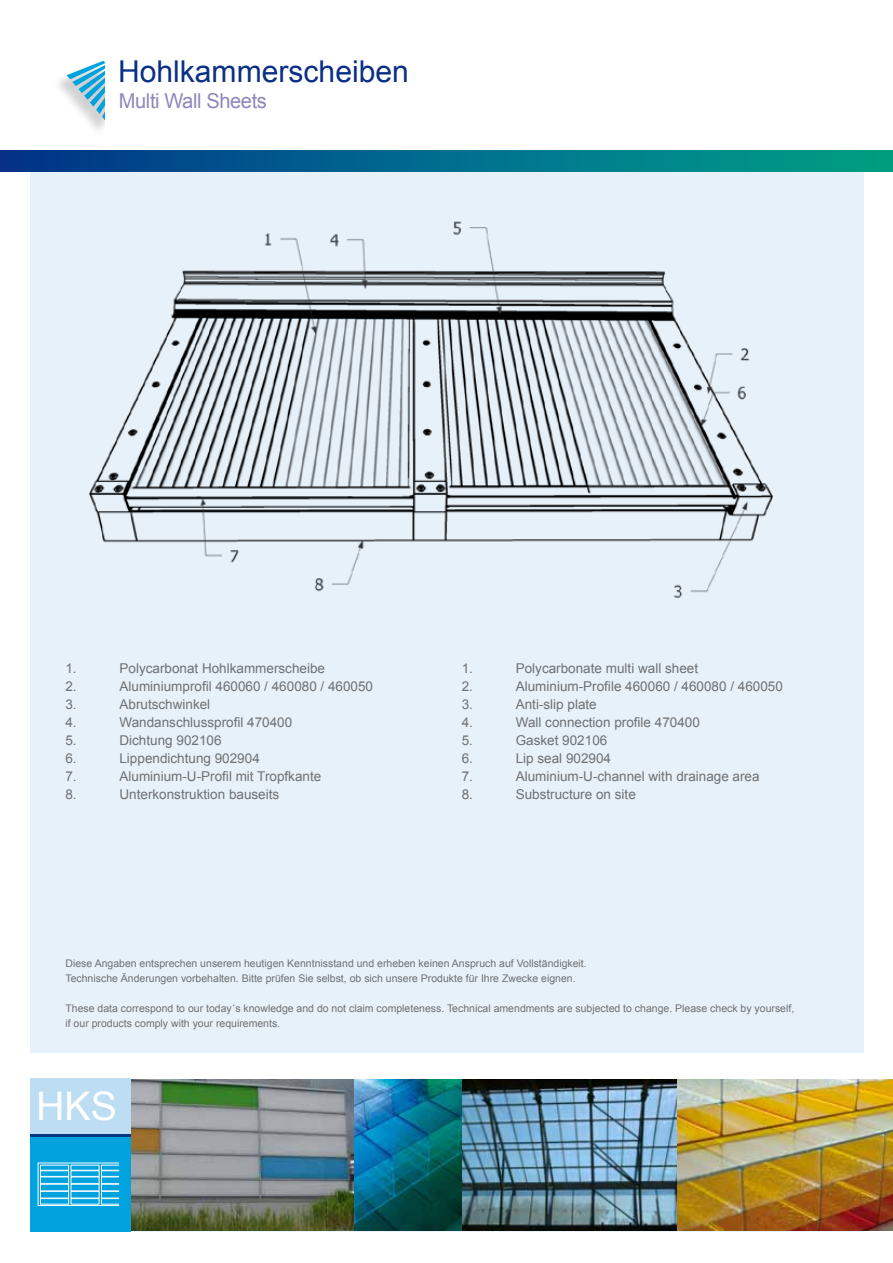
<style>
.page{position:relative;width:893px;height:1263px;background:#fff}
.page>*{position:absolute;margin:0;border:0;box-sizing:border-box;transform-origin:0 0}
.t1{font:39.3px "Arial";color:#fff}
.t2{font:30.15px "Arial";color:#0a2f85}
.t3{font:20.55px "Arial";letter-spacing:-.02em;color:#8e88bb}
.t4{font:13.5px "Arial";color:#707172}
.t5{font:10.5px/15px "Arial";color:#707172}
</style>
<div class="page">
<img style="left:863px;top:1079px;width:30px;height:152px">
<img style="left:30px;top:171px;width:833px;height:1061px">
<div style="left:0;top:1053px;width:893px;height:26px;background:#fff"></div>
<div style="left:52px;top:62px;width:73px;height:74px;background:#000;opacity:.29"></div>
<svg style="left:67px;top:61px;width:38px;height:60px"></svg>
<div style="left:105px;top:48px;width:22px;height:92px;background:#fff"></div>
<div style="left:0;top:150px;width:893px;height:21px;background:linear-gradient(to right,#01348c,#00a388)"></div>
<div style="left:30px;top:1079px;width:100px;height:55px;background:#bdddf2"></div>
<div style="left:30px;top:1137px;width:100px;height:95px;background:#00a3de"></div>
<hr style="left:30px;top:1134px;width:100px;height:3px;background:#003882">
<hr style="left:38px;top:1205px;width:81px;height:1px;background:#fdfdfd">
<hr style="left:38px;top:1163px;width:81px;height:1px;background:#fdfdfd">
<div style="left:40px;top:1191px;width:29px;height:7px;border:1px solid #fdfdfd"></div>
<div style="left:40px;top:1198px;width:29px;height:6px;border:1px solid #fdfdfd"></div>
<div style="left:40px;top:1177px;width:29px;height:7px;border:1px solid #fdfdfd"></div>
<div style="left:71px;top:1191px;width:28px;height:7px;border:1px solid #fdfdfd"></div>
<div style="left:71px;top:1198px;width:28px;height:6px;border:1px solid #fdfdfd"></div>
<div style="left:71px;top:1177px;width:28px;height:7px;border:1px solid #fdfdfd"></div>
<div style="left:101px;top:1191px;width:18px;height:7px;border:1px solid #fdfdfd"></div>
<div style="left:101px;top:1198px;width:18px;height:6px;border:1px solid #fdfdfd"></div>
<div style="left:101px;top:1177px;width:18px;height:7px;border:1px solid #fdfdfd"></div>
<hr style="left:38px;top:1163px;width:1px;height:42px;background:#fdfdfd">
<img style="left:77px;top:201px;width:708px;height:400px">
<h2 class="t2" style="left:118px;top:51px;width:292px">Hohlkammerscheiben</h2>
<h3 class="t3" style="left:119px;top:88px;width:150px">Multi Wall Sheets</h3>
<p class="t4" style="left:65px;top:660px;width:13px">1.</p>
<p class="t4" style="left:119px;top:660px;width:207px">Polycarbonat Hohlkammerscheibe</p>
<p class="t4" style="left:65px;top:678px;width:13px">2.</p>
<p class="t4" style="left:119px;top:678px;width:255px">Aluminiumprofil 460060 / 460080 / 460050</p>
<p class="t4" style="left:65px;top:696px;width:13px">3.</p>
<p class="t4" style="left:119px;top:696px;width:92px">Abrutschwinkel</p>
<p class="t4" style="left:65px;top:714px;width:13px">4.</p>
<p class="t4" style="left:119px;top:714px;width:174px">Wandanschlussprofil 470400</p>
<p class="t4" style="left:65px;top:732px;width:13px">5.</p>
<p class="t4" style="left:119px;top:732px;width:104px">Dichtung 902106</p>
<p class="t4" style="left:65px;top:750px;width:13px">6.</p>
<p class="t4" style="left:119px;top:750px;width:142px">Lippendichtung 902904</p>
<p class="t4" style="left:65px;top:768px;width:13px">7.</p>
<p class="t4" style="left:119px;top:768px;width:203px">Aluminium-U-Profil mit Tropfkante</p>
<p class="t4" style="left:65px;top:786px;width:13px">8.</p>
<p class="t4" style="left:119px;top:786px;width:161px">Unterkonstruktion bauseits</p>
<p class="t4" style="left:462px;top:660px;width:13px">1.</p>
<p class="t4" style="left:516px;top:660px;width:184px">Polycarbonate multi wall sheet</p>
<p class="t4" style="left:462px;top:678px;width:13px">2.</p>
<p class="t4" style="left:516px;top:678px;width:269px">Aluminium-Profile 460060 / 460080 / 460050</p>
<p class="t4" style="left:462px;top:696px;width:13px">3.</p>
<p class="t4" style="left:516px;top:696px;width:83px">Anti-slip plate</p>
<p class="t4" style="left:462px;top:714px;width:13px">4.</p>
<p class="t4" style="left:516px;top:714px;width:186px">Wall connection profile 470400</p>
<p class="t4" style="left:462px;top:732px;width:13px">5.</p>
<p class="t4" style="left:516px;top:732px;width:93px">Gasket 902106</p>
<p class="t4" style="left:462px;top:750px;width:13px">6.</p>
<p class="t4" style="left:516px;top:750px;width:97px">Lip seal 902904</p>
<p class="t4" style="left:462px;top:768px;width:13px">7.</p>
<p class="t4" style="left:516px;top:768px;width:245px">Aluminium-U-channel with drainage area</p>
<p class="t4" style="left:462px;top:786px;width:13px">8.</p>
<p class="t4" style="left:516px;top:786px;width:122px">Substructure on site</p>
<p class="t5" style="left:65px;top:956px;width:523px">Diese Angaben entsprechen unserem heutigen Kenntnisstand und erheben keinen Anspruch auf Vollständigkeit.<br>Technische Änderungen vorbehalten. Bitte prüfen Sie selbst, ob sich unsere Produkte für Ihre Zwecke eignen.</p>
<p class="t5" style="left:65px;top:1001px;width:730px">These data correspond to our today´s knowledge and do not claim completeness. Technical amendments are subjected to change. Please check by yourself, if our products comply with your requirements.</p>
<h1 class="t1" style="left:36px;top:1080px;width:82px">HKS</h1>
</div>
